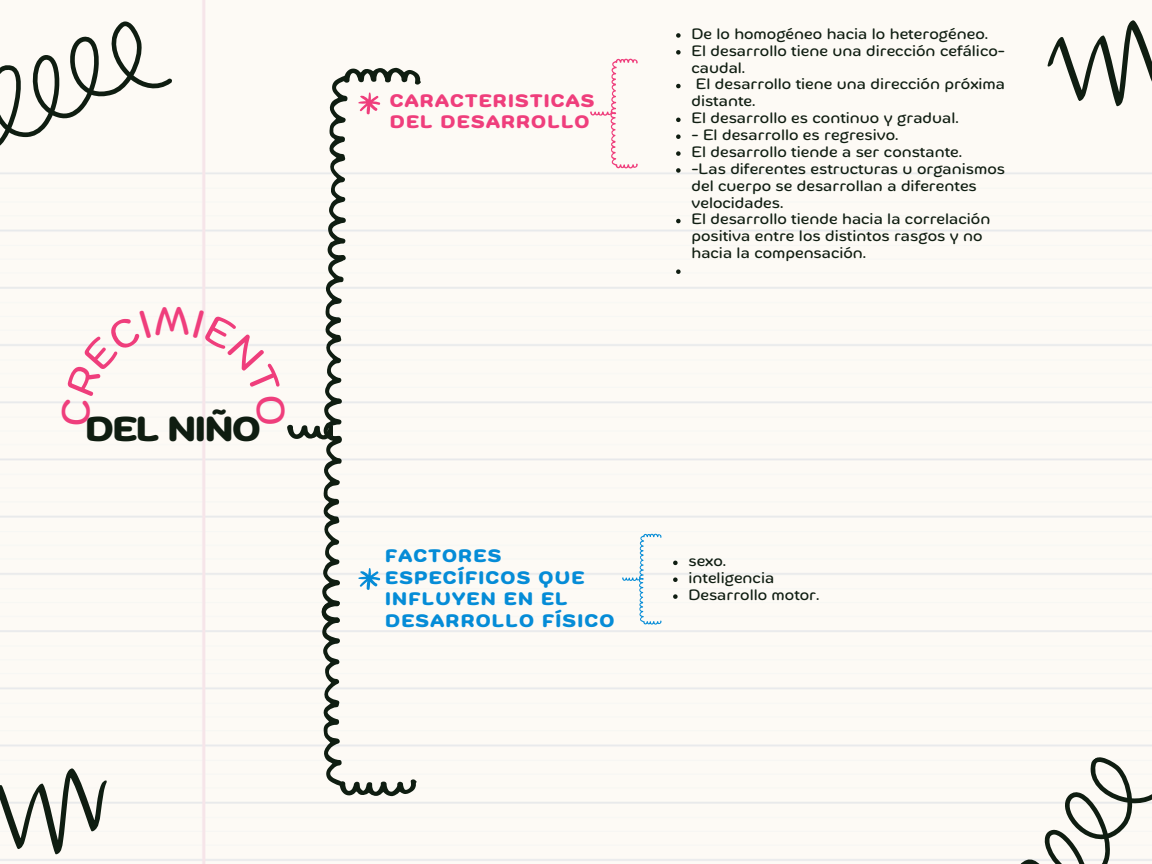
<style>
.page{position:relative;width:1152px;height:864px;background:#fff}
.page>*{position:absolute;margin:0;border:0;box-sizing:border-box;transform-origin:0 0}
.t1{font:700 34.5px "Mommi";letter-spacing:-.04em;color:#0f1d11}
.t2{font:700 18px/21.3px "Mommi";letter-spacing:.07em;color:#058cd7}
.t3{font:700 18px/21.3px "Mommi";letter-spacing:.07em;color:#ef3e7c}
.t4{font:15px/16.8px "Mommi";color:#0f1d11}
</style>
<div class="page">
<svg style="left:590px;top:59px;width:48px;height:109px"></svg>
<svg style="left:622px;top:534px;width:40px;height:91px"></svg>
<svg style="left:983px;top:732px;width:169px;height:132px"></svg>
<svg style="left:676px;top:33px;width:5px;height:5px"></svg>
<svg style="left:676px;top:50px;width:5px;height:5px"></svg>
<svg style="left:676px;top:84px;width:5px;height:4px"></svg>
<svg style="left:676px;top:118px;width:5px;height:4px"></svg>
<svg style="left:676px;top:134px;width:5px;height:5px"></svg>
<svg style="left:676px;top:151px;width:5px;height:5px"></svg>
<svg style="left:676px;top:168px;width:5px;height:5px"></svg>
<svg style="left:676px;top:219px;width:5px;height:4px"></svg>
<svg style="left:676px;top:269px;width:5px;height:5px"></svg>
<svg style="left:673px;top:561px;width:5px;height:4px"></svg>
<svg style="left:673px;top:577px;width:5px;height:5px"></svg>
<svg style="left:673px;top:594px;width:5px;height:5px"></svg>
<svg style="left:1037px;top:0;width:115px;height:132px"></svg>
<svg style="left:0;top:21px;width:421px;height:843px"></svg>
<p class="t1" style="left:85px;top:413px;width:177px">DEL NIÑO</p>
<h3 class="t3" style="left:390px;top:91px;width:206px">CARACTERISTICAS<br>DEL DESARROLLO</h3>
<p class="t4" style="left:691px;top:26px;width:298px">De lo homogéneo hacia lo heterogéneo.</p>
<p class="t4" style="left:691px;top:43px;width:315px">El desarrollo tiene una dirección cefálico&shy;caudal.</p>
<p class="t4" style="left:691px;top:77px;width:315px">El desarrollo tiene una dirección próxima distante.</p>
<p class="t4" style="left:691px;top:110px;width:269px">El desarrollo es continuo y gradual.</p>
<p class="t4" style="left:691px;top:127px;width:209px">- El desarrollo es regresivo.</p>
<p class="t4" style="left:691px;top:144px;width:272px">El desarrollo tiende a ser constante.</p>
<p class="t4" style="left:691px;top:161px;width:315px">-Las diferentes estructuras u organismos del cuerpo se desarrollan a diferentes velocidades.</p>
<p class="t4" style="left:691px;top:212px;width:300px">El desarrollo tiende hacia la correlación positiva entre los distintos rasgos y no hacia la compensación.</p>
<p class="t2" style="left:385px;top:546px;width:231px">FACTORES<br>ESPECÍFICOS QUE<br>INFLUYEN EN EL<br>DESARROLLO FÍSICO</p>
<h1 class="t4" style="left:688px;top:553px;width:39px">sexo.</h1>
<h2 class="t4" style="left:688px;top:570px;width:87px">inteligencia</h2>
<p class="t4" style="left:688px;top:587px;width:133px">Desarrollo motor.</p>
</div>
